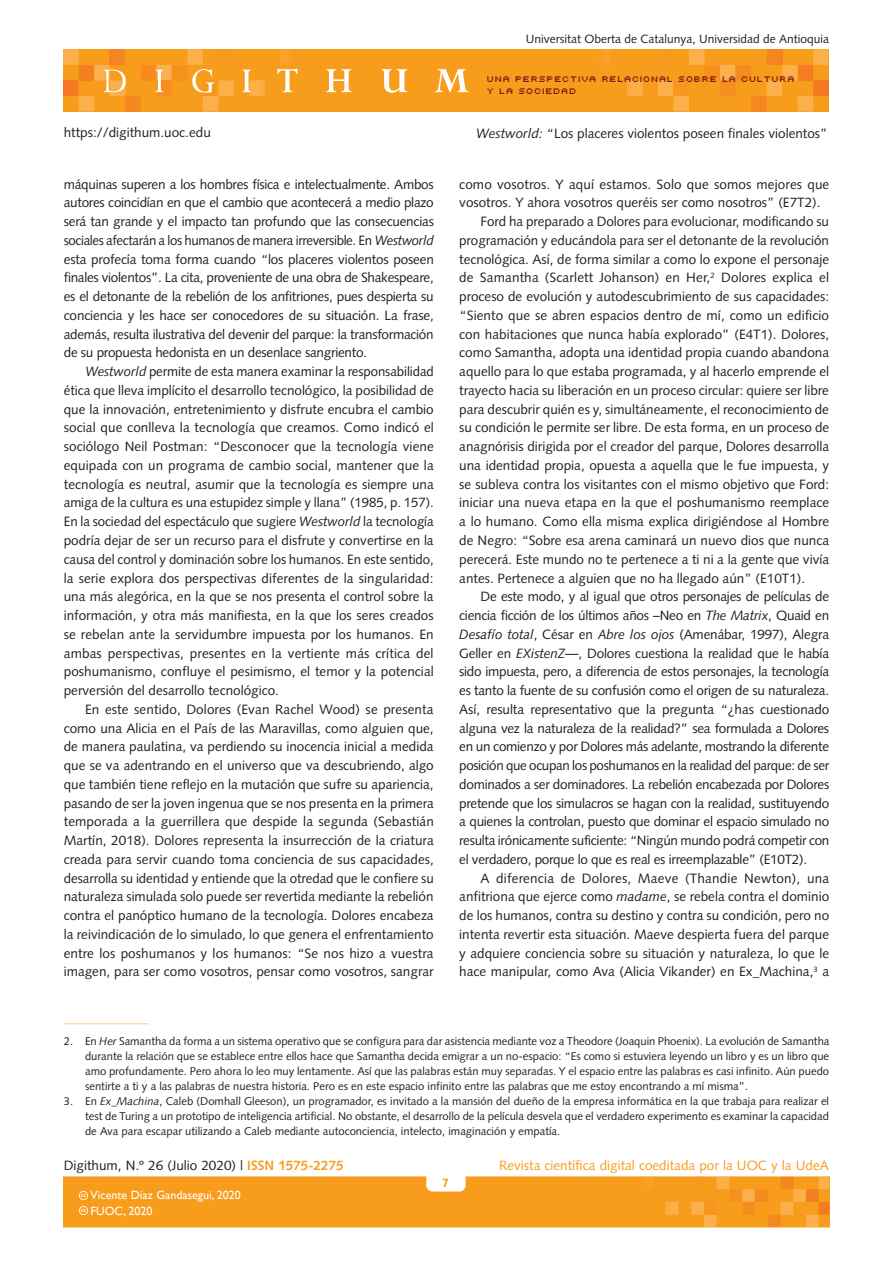
<style>
.page{position:relative;width:893px;height:1263px;background:#fff}
.page>*{position:absolute;margin:0;border:0;box-sizing:border-box;transform-origin:0 0}
.text{font:13.5px/18.8px "Syntax LT";color:#231f20;text-align:justify}
.text_1P{font:13.5px/18.8px "Syntax LT";letter-spacing:-.02em;color:#231f20;text-align:justify}
.cite{font:13.5px "Syntax LT";color:#231f20}
.t1{font:13.5px "Syntax LT";color:#f89c1c}
.t2{font:12px "Syntax LT";color:#231f20}
.t3{font:12px "Gill Sans";color:#fff}
.t4{font:700 12px "Gill Sans";color:#f89c1c}
.notes{font:11.25px/15px "Syntax LT";color:#231f20;text-align:justify}
.notes_sin{font:11.25px/15px "Syntax LT";color:#231f20;text-align:justify}
.t5{font:9px/12px "Uni 0554";color:#821316}
.s1{font-style:italic}
.s2{font-weight:700;color:#f89c1c}
</style>
<div class="page">
<hr style="left:829px;top:1177px;width:1px;height:50px;background:#f47921">
<svg style="left:64px;top:1177px;width:765px;height:50px;background:#f89d21"></svg>
<div style="left:63px;top:49px;width:766px;height:62px;background:#f89c1c"></div>
<hr style="left:265px;top:49px;width:1px;height:62px;background:#faab40">
<hr style="left:266px;top:49px;width:2px;height:62px;background:#faab3f">
<hr style="left:268px;top:49px;width:1px;height:62px;background:#faaa3d">
<hr style="left:269px;top:49px;width:2px;height:62px;background:#faa93b">
<hr style="left:271px;top:49px;width:1px;height:62px;background:#faa839">
<hr style="left:272px;top:49px;width:2px;height:62px;background:#faa837">
<hr style="left:274px;top:49px;width:1px;height:62px;background:#faa736">
<hr style="left:275px;top:49px;width:2px;height:62px;background:#faa633">
<hr style="left:277px;top:49px;width:1px;height:62px;background:#f9a531">
<hr style="left:278px;top:49px;width:2px;height:62px;background:#f9a430">
<hr style="left:625px;top:49px;width:2px;height:62px;background:#faab40">
<hr style="left:624px;top:49px;width:1px;height:62px;background:#faab3f">
<hr style="left:622px;top:49px;width:2px;height:62px;background:#faaa3d">
<hr style="left:621px;top:49px;width:1px;height:62px;background:#faa93b">
<hr style="left:619px;top:49px;width:2px;height:62px;background:#faa839">
<hr style="left:618px;top:49px;width:1px;height:62px;background:#faa837">
<hr style="left:616px;top:49px;width:2px;height:62px;background:#faa736">
<hr style="left:615px;top:49px;width:1px;height:62px;background:#faa633">
<hr style="left:613px;top:49px;width:2px;height:62px;background:#f9a531">
<hr style="left:612px;top:49px;width:1px;height:62px;background:#f9a430">
<svg style="left:605px;top:49px;width:6px;height:16px"></svg>
<svg style="left:627px;top:49px;width:202px;height:62px"></svg>
<hr style="left:815px;top:80px;width:4px;height:16px;background:#f47b21">
<hr style="left:819px;top:80px;width:3px;height:16px;background:#f47a21">
<hr style="left:822px;top:80px;width:3px;height:16px;background:#f47921">
<hr style="left:825px;top:80px;width:4px;height:16px;background:#f47921">
<svg style="left:63px;top:49px;width:202px;height:62px"></svg>
<svg style="left:277px;top:49px;width:21px;height:43px"></svg>
<svg style="left:326px;top:69px;width:26px;height:23px"></svg>
<svg style="left:381px;top:69px;width:26px;height:24px"></svg>
<svg style="left:434px;top:69px;width:35px;height:23px"></svg>
<hr style="left:64px;top:1023px;width:85px;height:1px;background:#fdcb8a">
<p class="text" style="left:64px;top:123px;width:149px">https://digithum.uoc.edu</p>
<p class="text_1P" style="left:64px;top:175px;width:372px">máquinas superen a los hombres física e intelectualmente. Ambos autores coincidían en que el cambio que acontecerá a medio plazo será tan grande y el impacto tan profundo que las consecuencias sociales afectarán a los humanos de manera irreversible. En <span class="s1">Westworld </span>esta profecía toma forma cuando “los placeres violentos poseen finales violentos”. La cita, proveniente de una obra de Shakespeare, es el detonante de la rebelión de los anfitriones, pues despierta su conciencia y les hace ser conocedores de su situación. La frase, además, resulta ilustrativa del devenir del parque: la transformación de su propuesta hedonista en un desenlace sangriento.</p>
<p class="text" style="left:64px;top:362px;width:372px;text-indent:21px"><span class="s1">Westworld</span> permite de esta manera examinar la responsabilidad ética que lleva implícito el desarrollo tecnológico, la posibilidad de que la innovación, entretenimiento y disfrute encubra el cambio social que conlleva la tecnología que creamos. Como indicó el sociólogo Neil Postman: “Desconocer que la tecnología viene equipada con un programa de cambio social, mantener que la tecnología es neutral, asumir que la tecnología es siempre una amiga de la cultura es una estupidez simple y llana” (1985, p. 157).<br>En la sociedad del espectáculo que sugiere <span class="s1">Westworld</span> la tecnología podría dejar de ser un recurso para el disfrute y convertirse en la causa del control y dominación sobre los humanos. En este sentido, la serie explora dos perspectivas diferentes de la singularidad: una más alegórica, en la que se nos presenta el control sobre la información, y otra más manifiesta, en la que los seres creados se rebelan ante la servidumbre impuesta por los humanos. En ambas perspectivas, presentes en la vertiente más crítica del poshumanismo, confluye el pesimismo, el temor y la potencial perversión del desarrollo tecnológico.</p>
<p class="text" style="left:64px;top:700px;width:372px;text-indent:21px">En este sentido, Dolores (Evan Rachel Wood) se presenta como una Alicia en el País de las Maravillas, como alguien que, de manera paulatina, va perdiendo su inocencia inicial a medida que se va adentrando en el universo que va descubriendo, algo que también tiene reflejo en la mutación que sufre su apariencia, pasando de ser la joven ingenua que se nos presenta en la primera temporada a la guerrillera que despide la segunda (Sebastián Martín, 2018). Dolores representa la insurrección de la criatura creada para servir cuando toma conciencia de sus capacidades, desarrolla su identidad y entiende que la otredad que le confiere su naturaleza simulada solo puede ser revertida mediante la rebelión contra el panóptico humano de la tecnología. Dolores encabeza la reivindicación de lo simulado, lo que genera el enfrentamiento entre los poshumanos y los humanos: “Se nos hizo a vuestra imagen, para ser como vosotros, pensar como vosotros, sangrar</p>
<p class="t2" style="left:526px;top:32px;width:305px">Universitat Oberta de Catalunya, Universidad de Antioquia</p>
<p class="t5" style="left:488px;top:72px;width:310px">UNA PERSPECTIVA RELACIONAL SOBRE LA CULTURA<br>Y LA SOCIEDAD</p>
<p class="cite" style="left:476px;top:125px;width:353px"><span class="s1">Westworld:</span> “Los placeres violentos poseen finales violentos”</p>
<p class="text" style="left:459px;top:175px;width:372px">como vosotros. Y aquí estamos. Solo que somos mejores que vosotros. Y ahora vosotros queréis ser como nosotros” (E7T2).</p>
<p class="text" style="left:459px;top:212px;width:371px;text-indent:21px">Ford ha preparado a Dolores para evolucionar, modificando su programación y educándola para ser el detonante de la revolución tecnológica. Así, de forma similar a como lo expone el personaje de Samantha (Scarlett Johanson) en Her,<sup>2</sup> Dolores explica el proceso de evolución y autodescubrimiento de sus capacidades: “Siento que se abren espacios dentro de mí, como un edificio con habitaciones que nunca había explorado” (E4T1). Dolores, como Samantha, adopta una identidad propia cuando abandona aquello para lo que estaba programada, y al hacerlo emprende el trayecto hacia su liberación en un proceso circular: quiere ser libre para descubrir quién es y, simultáneamente, el reconocimiento de su condición le permite ser libre. De esta forma, en un proceso de anagnórisis dirigida por el creador del parque, Dolores desarrolla una identidad propia, opuesta a aquella que le fue impuesta, y se subleva contra los visitantes con el mismo objetivo que Ford: iniciar una nueva etapa en la que el poshumanismo reemplace a lo humano. Como ella misma explica dirigiéndose al Hombre de Negro: “Sobre esa arena caminará un nuevo dios que nunca perecerá. Este mundo no te pertenece a ti ni a la gente que vivía antes. Pertenece a alguien que no ha llegado aún” (E10T1).</p>
<p class="text" style="left:459px;top:587px;width:372px;text-indent:21px">De este modo, y al igual que otros personajes de películas de ciencia ficción de los últimos años –Neo en <span class="s1">The Matrix</span>, Quaid en <span class="s1">Desafío total</span>, César en <span class="s1">Abre los ojos</span> (Amenábar, 1997), Alegra Geller en <span class="s1">EXistenZ</span>—, Dolores cuestiona la realidad que le había sido impuesta, pero, a diferencia de estos personajes, la tecnología es tanto la fuente de su confusión como el origen de su naturaleza.<br>Así, resulta representativo que la pregunta “¿has cuestionado alguna vez la naturaleza de la realidad?” sea formulada a Dolores en un comienzo y por Dolores más adelante, mostrando la diferente posición que ocupan los poshumanos en la realidad del parque: de ser dominados a ser dominadores. La rebelión encabezada por Dolores pretende que los simulacros se hagan con la realidad, sustituyendo a quienes la controlan, puesto que dominar el espacio simulado no resulta irónicamente suficiente: “Ningún mundo podrá competir con el verdadero, porque lo que es real es irreemplazable” (E10T2).</p>
<p class="text" style="left:459px;top:868px;width:371px;text-indent:21px">A diferencia de Dolores, Maeve (Thandie Newton), una anfitriona que ejerce como <span class="s1">madame</span>, se rebela contra el dominio de los humanos, contra su destino y contra su condición, pero no intenta revertir esta situación. Maeve despierta fuera del parque y adquiere conciencia sobre su situación y naturaleza, lo que le hace manipular, como Ava (Alicia Vikander) en Ex_Machina,<sup>3</sup> a</p>
<p class="notes" style="left:85px;top:1034px;width:746px;text-indent:-21px">2. En <span class="s1">Her</span> Samantha da forma a un sistema operativo que se configura para dar asistencia mediante voz a Theodore (Joaquin Phoenix). La evolución de Samantha durante la relación que se establece entre ellos hace que Samantha decida emigrar a un no-espacio: “Es como si estuviera leyendo un libro y es un libro que amo profundamente. Pero ahora lo leo muy lentamente. Así que las palabras están muy separadas. Y el espacio entre las palabras es casi infinito. Aún puedo sentirte a ti y a las palabras de nuestra historia. Pero es en este espacio infinito entre las palabras que me estoy encontrando a mí misma”.</p>
<p class="notes_sin" style="left:85px;top:1094px;width:746px;text-indent:-21px">3. En <span class="s1">Ex_Machina</span>, Caleb (Domhall Gleeson), un programador, es invitado a la mansión del dueño de la empresa informática en la que trabaja para realizar el test de Turing a un prototipo de inteligencia artificial. No obstante, el desarrollo de la película desvela que el verdadero experimento es examinar la capacidad de Ava para escapar utilizando a Caleb mediante autoconciencia, intelecto, imaginación y empatía.</p>
<p class="text" style="left:64px;top:1156px;width:281px">Digithum, N.º 26 (Julio 2020) | <span class="s2">ISSN 1575-2275</span></p>
<p class="t1" style="left:499px;top:1157px;width:331px">Revista científica digital coeditada por la UOC y la UdeA</p>
<p class="t4" style="left:442px;top:1175px;width:8px">7</p>
<p class="t3" style="left:91px;top:1188px;width:152px">Vicente Díaz Gandasegui, 2020</p>
<p class="t3" style="left:91px;top:1204px;width:63px">FUOC, 2020</p>
</div>
